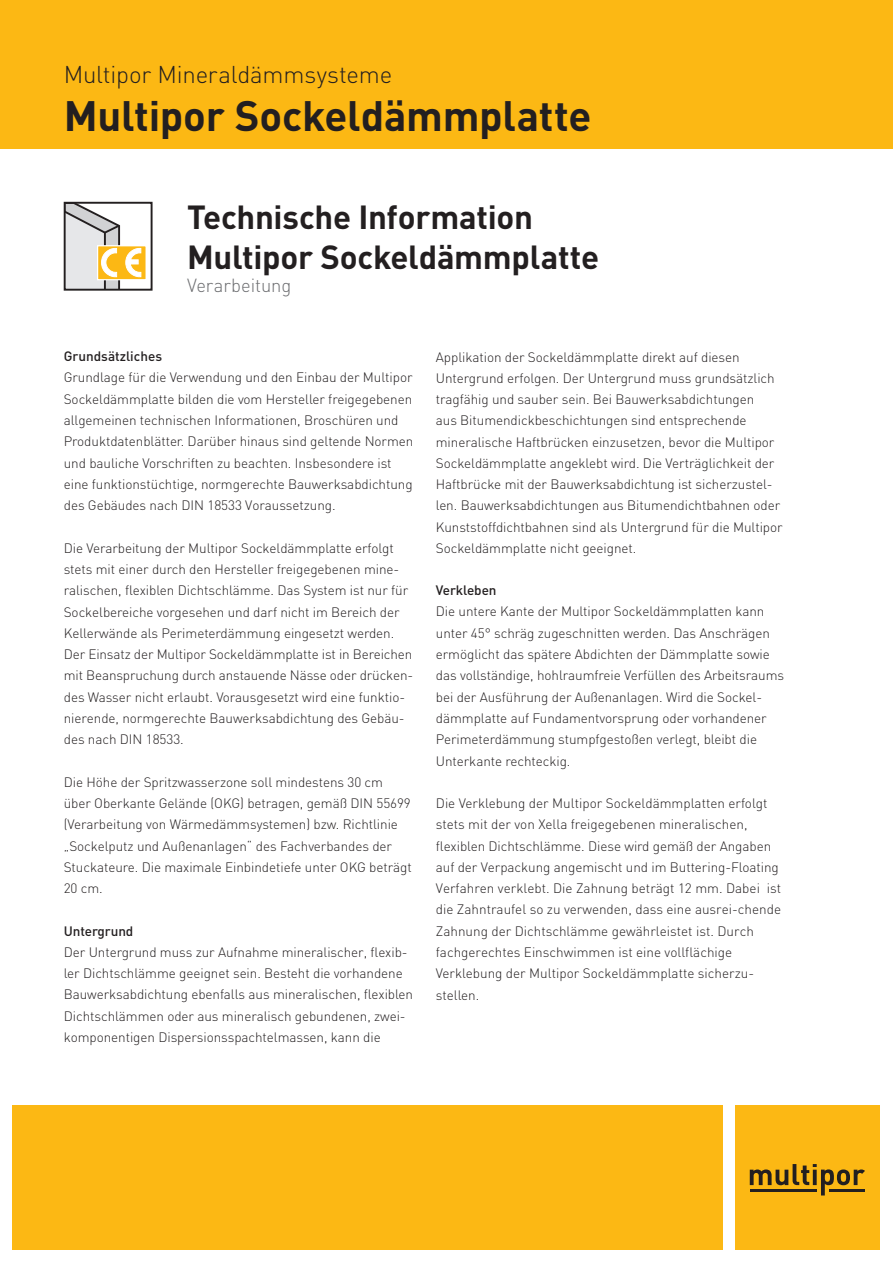
<style>
.page{position:relative;width:893px;height:1263px;background:#fff}
.page>*{position:absolute;margin:0;border:0;box-sizing:border-box;transform-origin:0 0}
.t1{font:700 42px "DIN";letter-spacing:-.005em;color:#231f20}
.t2{font:700 33px/39.6px "DIN";letter-spacing:-.01em;color:#231f20}
.t3{font:300 24px "DIN";letter-spacing:-.01em;color:#231f20}
.t4{font:300 18.75px "DIN";letter-spacing:-.005em;color:#6c6d70}
.t5{font:300 13.5px/21.3px "DIN";letter-spacing:-.005em;color:#231f20}
.t6{font:500 13.5px "DIN";letter-spacing:-.005em;color:#231f20}
</style>
<div class="page">
<div style="left:13px;top:1106px;width:710px;height:144px;background:#fcb814"></div>
<div style="left:736px;top:1106px;width:143px;height:143px;background:#fcb814"></div>
<svg style="left:750px;top:1164px;width:115px;height:31px"></svg>
<hr style="left:750px;top:1189px;width:67px;height:3px;background:#231f20">
<hr style="left:829px;top:1189px;width:36px;height:3px;background:#231f20">
<div style="left:0;top:0;width:893px;height:149px;background:#fcb814"></div>
<svg style="left:64px;top:202px;width:89px;height:89px"></svg>
<h3 class="t3" style="left:64px;top:60px;width:330px">Multipor Mineraldämmsysteme</h3>
<h1 class="t1" style="left:64px;top:88px;width:529px">Multipor Sockeldämmplatte</h1>
<h2 class="t2" style="left:187px;top:196px;width:414px">Technische Information<br>Multipor Sockeldämmplatte</h2>
<h3 class="t4" style="left:187px;top:274px;width:106px">Verarbeitung</h3>
<p class="t6" style="left:64px;top:348px;width:100px">Grundsätzliches</p>
<p class="t5" style="left:64px;top:367px;width:351px">Grundlage für die Verwendung und den Einbau der Multipor Sockeldämmplatte bilden die vom Hersteller freigegebenen allgemeinen technischen Informationen, Broschüren und Produktdatenblätter. Darüber hinaus sind geltende Normen und bauliche Vorschriften zu beachten. Insbesondere ist eine funktionstüchtige, normgerechte Bauwerksabdichtung des Gebäudes nach DIN 18533 Voraussetzung.</p>
<p class="t5" style="left:64px;top:537px;width:351px">Die Verarbeitung der Multipor Sockeldämmplatte erfolgt stets mit einer durch den Hersteller freigegebenen mine&shy;ralischen, flexiblen Dichtschlämme. Das System ist nur für Sockelbereiche vorgesehen und darf nicht im Bereich der Kellerwände als Perimeterdämmung eingesetzt werden.<br>Der Einsatz der Multipor Sockeldämmplatte ist in Bereichen mit Beanspruchung durch anstauende Nässe oder drücken&shy;des Wasser nicht erlaubt. Vorausgesetzt wird eine funktio&shy;nierende, normgerechte Bauwerksabdichtung des Gebäu&shy;des nach DIN 18533.</p>
<p class="t5" style="left:64px;top:771px;width:350px">Die Höhe der Spritzwasserzone soll mindestens 30 cm über Oberkante Gelände (OKG) betragen, gemäß DIN 55699 (Verarbeitung von Wärmedämmsystemen) bzw. Richtlinie „Sockelputz und Außenanlagen“ des Fachverbandes der Stuckateure. Die maximale Einbindetiefe unter OKG beträgt 20 cm.</p>
<p class="t6" style="left:64px;top:922px;width:71px">Untergrund</p>
<p class="t5" style="left:64px;top:941px;width:351px">Der Untergrund muss zur Aufnahme mineralischer, flexib&shy;ler Dichtschlämme geeignet sein. Besteht die vorhandene Bauwerksabdichtung ebenfalls aus mineralischen, flexiblen Dichtschlämmen oder aus mineralisch gebundenen, zwei&shy;komponentigen Dispersionsspachtelmassen, kann die</p>
<p class="t5" style="left:436px;top:346px;width:348px">Applikation der Sockeldämmplatte direkt auf diesen Untergrund erfolgen. Der Untergrund muss grundsätzlich tragfähig und sauber sein. Bei Bauwerksabdichtungen<br>aus Bitumendickbeschichtungen sind entsprechende mineralische Haftbrücken einzusetzen, bevor die Multipor Sockeldämmplatte angeklebt wird. Die Verträglichkeit der Haftbrücke mit der Bauwerksabdichtung ist sicherzustel&shy;len. Bauwerksabdichtungen aus Bitumendichtbahnen oder Kunststoffdichtbahnen sind als Untergrund für die Multipor Sockeldämmplatte nicht geeignet.</p>
<p class="t6" style="left:436px;top:582px;width:62px">Verkleben</p>
<p class="t5" style="left:436px;top:601px;width:350px">Die untere Kante der Multipor Sockeldämmplatten kann unter 45° schräg zugeschnitten werden. Das Anschrägen ermöglicht das spätere Abdichten der Dämmplatte sowie das vollständige, hohlraumfreie Verfüllen des Arbeitsraums bei der Ausführung der Außenanlagen. Wird die Sockel&shy;dämmplatte auf Fundamentvorsprung oder vorhandener Perimeterdämmung stumpfgestoßen verlegt, bleibt die Unterkante rechteckig.</p>
<p class="t5" style="left:436px;top:792px;width:347px">Die Verklebung der Multipor Sockeldämmplatten erfolgt stets mit der von Xella freigegebenen mineralischen, flexiblen Dichtschlämme. Diese wird gemäß der Angaben auf der Verpackung angemischt und im Buttering-Floating Verfahren verklebt. Die Zahnung beträgt 12 mm. Dabei ist die Zahntraufel so zu verwenden, dass eine ausrei-chende Zahnung der Dichtschlämme gewährleistet ist. Durch fachgerechtes Einschwimmen ist eine vollflächige Verklebung der Multipor Sockeldämmplatte sicherzu&shy;stellen.</p>
</div>
